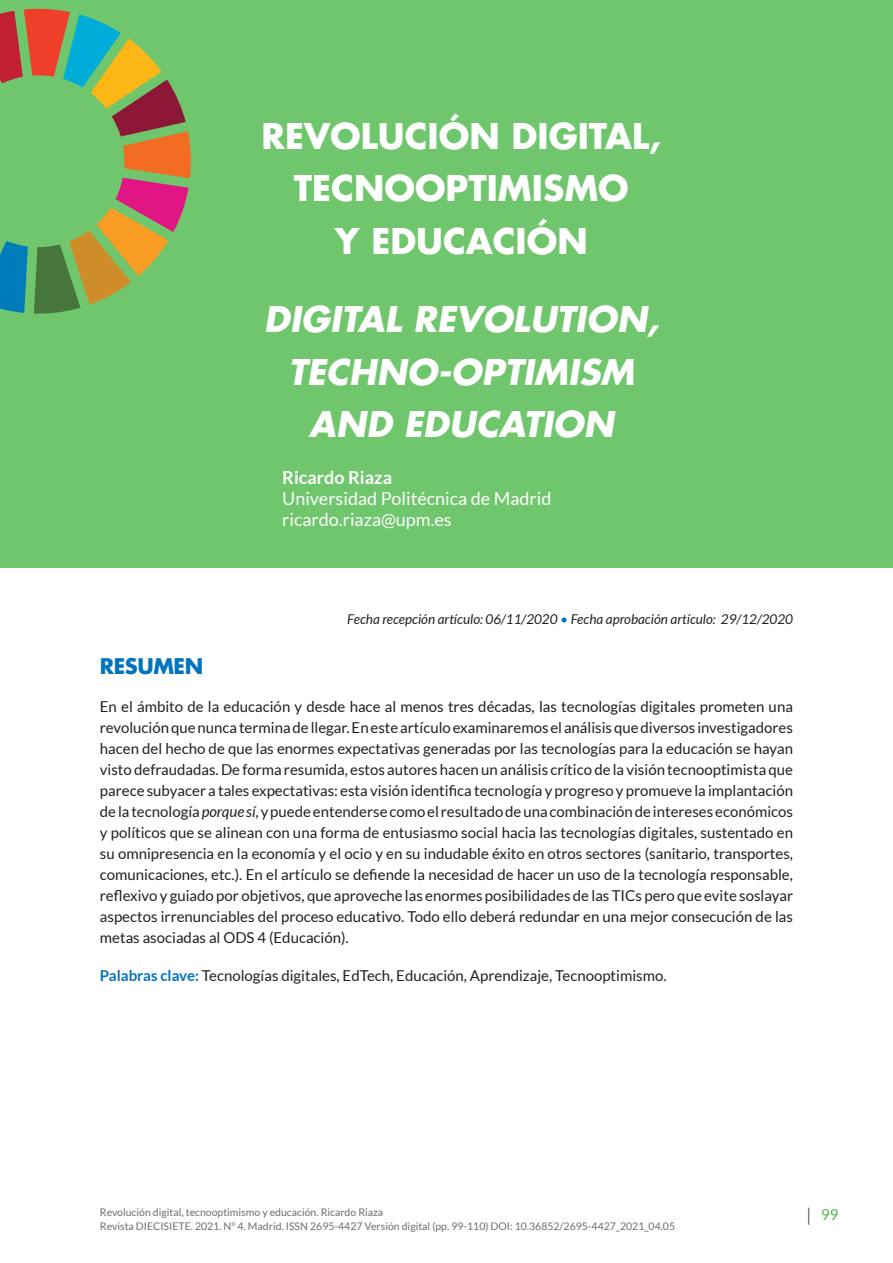
<style>
.page{position:relative;width:893px;height:1263px;background:#fff}
.page>*{position:absolute;margin:0;border:0;box-sizing:border-box;transform-origin:0 0}
.t1{font:italic 700 34.5px/52.5px "Futura Std";color:#fff;text-align:center}
.t2{font:700 34.5px/52.5px "Futura Std";color:#fff;text-align:center}
.t3{font:700 21px "Futura Std";letter-spacing:-.02em;color:#0074be}
.t4{font:18px/21px "Lato";color:#fff}
.t5{font:700 18px "Lato";color:#fff}
.t6{font:15px/21px "Lato";color:#231f20;text-align:justify}
.t7{font:15px "Lato";color:#4cb848}
.t8{font:italic 13.5px "Lato";color:#231f20}
.t9{font:10.5px "Lato";color:#6c6d70}
.s1{color:#0074be}
.s2{font-style:italic}
.s3{font-weight:700;color:#0074be}
</style>
<div class="page">
<svg style="left:808px;top:1208px;width:1px;height:17px"></svg>
<div style="left:0;top:0;width:893px;height:567px;background:#6fc66c"></div>
<svg style="left:0;top:9px;width:191px;height:305px"></svg>
<h1 class="t2" style="left:262px;top:109px;width:401px">REVOLUCIÓN DIGITAL,<br>TECNOOPTIMISMO<br>Y EDUCACIÓN</h1>
<h1 class="t1" style="left:264px;top:293px;width:397px">DIGITAL REVOLUTION,<br>TECHNO-OPTIMISM<br>AND EDUCATION</h1>
<p class="t5" style="left:282px;top:467px;width:111px">Ricardo Riaza</p>
<p class="t4" style="left:282px;top:487px;width:271px">Universidad Politécnica de Madrid ricardo.riaza@upm.es</p>
<p class="t8" style="left:347px;top:611px;width:447px">Fecha recepción artículo: 06/11/2020 <span class="s1">•</span> Fecha aprobación artículo: 29/12/2020</p>
<h2 class="t3" style="left:100px;top:652px;width:105px">RESUMEN</h2>
<p class="t6" style="left:100px;top:696px;width:695px">En el ámbito de la educación y desde hace al menos tres décadas, las tecnologías digitales prometen una revolución que nunca termina de llegar. En este artículo examinaremos el análisis que diversos investigadores hacen del hecho de que las enormes expectativas generadas por las tecnologías para la educación se hayan visto defraudadas. De forma resumida, estos autores hacen un análisis crítico de la visión tecnooptimista que parece subyacer a tales expectativas: esta visión identifica tecnología y progreso y promueve la implantación de la tecnología <span class="s2">porque sí</span>, y puede entenderse como el resultado de una combinación de intereses económicos y políticos que se alinean con una forma de entusiasmo social hacia las tecnologías digitales, sustentado en su omnipresencia en la economía y el ocio y en su indudable éxito en otros sectores (sanitario, transportes, comunicaciones, etc.). En el artículo se defiende la necesidad de hacer un uso de la tecnología responsable, reflexivo y guiado por objetivos, que aproveche las enormes posibilidades de las TICs pero que evite soslayar aspectos irrenunciables del proceso educativo. Todo ello deberá redundar en una mejor consecución de las metas asociadas al ODS 4 (Educación).</p>
<p class="t6" style="left:100px;top:965px;width:568px"><span class="s3">Palabras clave:</span> Tecnologías digitales, EdTech, Educación, Aprendizaje, Tecnooptimismo.</p>
<p class="t9" style="left:100px;top:1206px;width:285px">Revolución digital, tecnooptimismo y educación. Ricardo Riaza</p>
<p class="t7" style="left:821px;top:1206px;width:19px">99</p>
<p class="t9" style="left:100px;top:1220px;width:577px">Revista DIECISIETE. 2021. Nº 4. Madrid. ISSN 2695-4427 Versión digital (pp. 99-110) DOI: 10.36852/2695-4427_2021_04.05</p>
</div>
